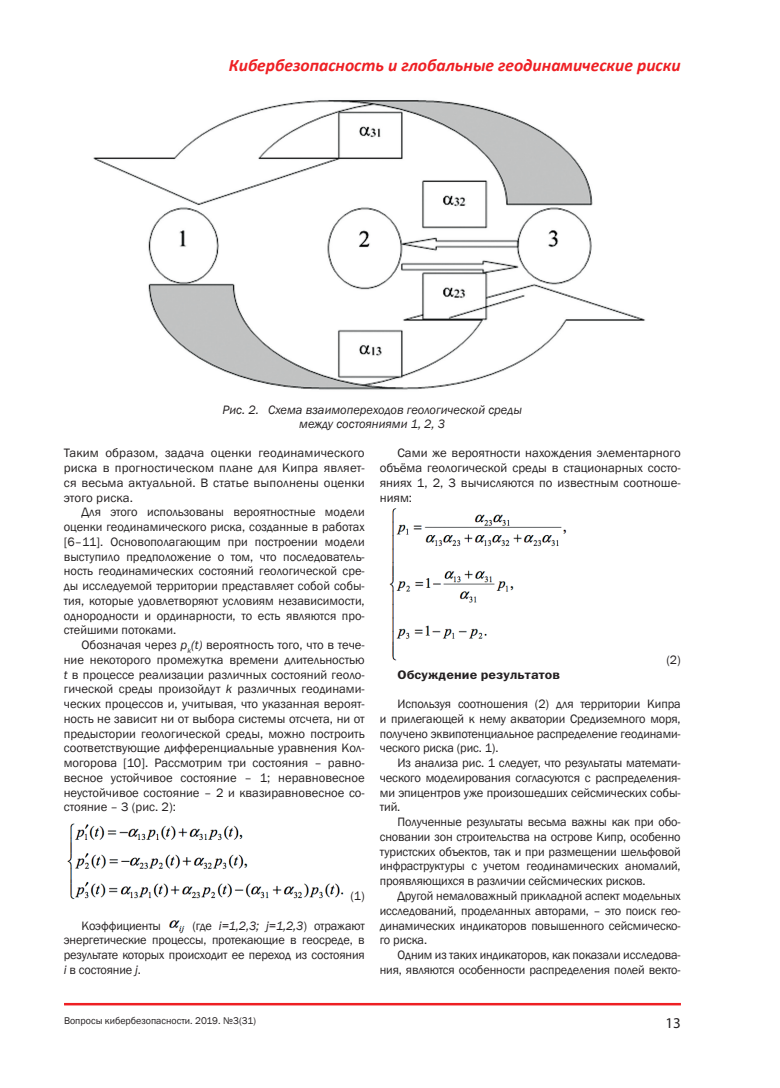
<style>
.page{position:relative;width:780px;height:1088px;background:#fff}
.page>*{position:absolute;margin:0;border:0;box-sizing:border-box;transform-origin:0 0}
.t1{font:italic 700 17.5px "Calibri";color:#ee1f23}
.t2{font:15px "Myriad Pro";color:#231f20}
.t3{font:12.5px/14.8px "Franklin Gothic";letter-spacing:-.01em;color:#231f20;text-align:justify}
.t4{font:12.5px/14.8px "Franklin Gothic";letter-spacing:-.01em;color:#231f20;text-align:justify;scale:1.04 1}
.t5{font:italic 12.5px/14.4px "Franklin Gothic";color:#231f20;text-align:center}
.t6{font:12.5px "Franklin Gothic Demi ITC";letter-spacing:.01em;color:#231f20;scale:1.05 1}
.t7{font:10px "Franklin Gothic";color:#231f20}
.s1{font-style:italic}
</style>
<div class="page">
<hr style="left:64px;top:1003px;width:617px;height:2px;background:#ee1f23">
<img style="left:67px;top:823px;width:277px;height:77px">
<img style="left:169px;top:920px;width:16px;height:13px">
<img style="left:389px;top:508px;width:178px;height:153px">
<img style="left:93px;top:100px;width:552px;height:290px">
<h1 class="t1" style="left:229px;top:54px;width:453px">Кибербезопасность и глобальные геодинамические риски</h1>
<p class="t5" style="left:222px;top:403px;width:301px">Рис. 2. Схема взаимопереходов геологической среды между состояниями 1, 2, 3</p>
<p class="t4" style="left:64px;top:446px;width:291px">Таким образом, задача оценки геодинамического риска в прогностическом плане для Кипра являет&shy;ся весьма актуальной. В статье выполнены оценки этого риска.</p>
<p class="t3" style="left:64px;top:505px;width:302px;text-indent:18px">Для этого использованы вероятностные модели оценки геодинамического риска, созданные в работах [6–11]. Основополагающим при построении модели выступило предположение о том, что последователь&shy;ность геодинамических состояний геологической сре&shy;ды исследуемой территории представляет собой собы&shy;тия, которые удовлетворяют условиям независимости, однородности и ординарности, то есть являются про&shy;стейшими потоками.</p>
<p class="t3" style="left:64px;top:638px;width:302px;text-indent:18px">Обозначая через <span class="s1">p</span><sub>k</sub><span class="s1">(t)</span> вероятность того, что в тече&shy;ние некоторого промежутка времени длительностью <span class="s1">t</span> в процессе реализации различных состояний геоло&shy;гической среды произойдут <span class="s1">k</span> различных геодинами&shy;ческих процессов и, учитывая, что указанная вероят&shy;ность не зависит ни от выбора системы отсчета, ни от предыстории геологической среды, можно построить соответствующие дифференциальные уравнения Кол&shy;могорова [10]. Рассмотрим три состояния – равно&shy;весное устойчивое состояние – 1; неравновесное неустойчивое состояние – 2 и квазиравновесное со&shy;стояние – 3 (рис. 2):</p>
<p class="t3" style="left:350px;top:889px;width:16px">(1)</p>
<p class="t3" style="left:64px;top:918px;width:302px;text-indent:129px">(где <span class="s1">i=1,2,3; j=1,2,3</span>) отражают энергетические процессы, протекающие в геосреде, в результате которых происходит ее переход из состояния <span class="s1">i</span> в состояние <span class="s1">j</span>.</p>
<p class="t3" style="left:81px;top:918px;width:81px">Коэффициенты</p>
<p class="t3" style="left:380px;top:446px;width:302px;text-indent:18px">Сами же вероятности нахождения элементарного объёма геологической среды в стационарных состо&shy;яниях 1, 2, 3 вычисляются по известным соотноше&shy;ниям:</p>
<p class="t3" style="left:666px;top:653px;width:16px">(2)</p>
<p class="t6" style="left:397px;top:667px;width:157px">Обсуждение результатов</p>
<p class="t3" style="left:380px;top:697px;width:302px;text-indent:18px">Используя соотношения (2) для территории Кипра и прилегающей к нему акватории Средиземного моря, получено эквипотенциальное распределение геодинами&shy;ческого риска (рис. 1).</p>
<p class="t3" style="left:380px;top:756px;width:302px;text-indent:18px">Из анализа рис. 1 следует, что результаты математи&shy;ческого моделирования согласуются с распределения&shy;ми эпицентров уже произошедших сейсмических собы&shy;тий.</p>
<p class="t3" style="left:380px;top:815px;width:302px;text-indent:18px">Полученные результаты весьма важны как при обо&shy;сновании зон строительства на острове Кипр, особенно туристских объектов, так и при размещении шельфовой инфраструктуры с учетом геодинамических аномалий, проявляющихся в различии сейсмических рисков.</p>
<p class="t3" style="left:380px;top:889px;width:302px;text-indent:18px">Другой немаловажный прикладной аспект модельных исследований, проделанных авторами, – это поиск гео&shy;динамических индикаторов повышенного сейсмическо&shy;го риска.</p>
<p class="t3" style="left:380px;top:948px;width:302px;text-align:right">Одним из таких индикаторов, как показали исследова&shy;ния, являются особенности распределения полей векто-</p>
<p class="t7" style="left:64px;top:1014px;width:193px">Вопросы кибербезопасности. 2019. №3(31)</p>
<p class="t2" style="left:665px;top:1014px;width:17px">13</p>
</div>
